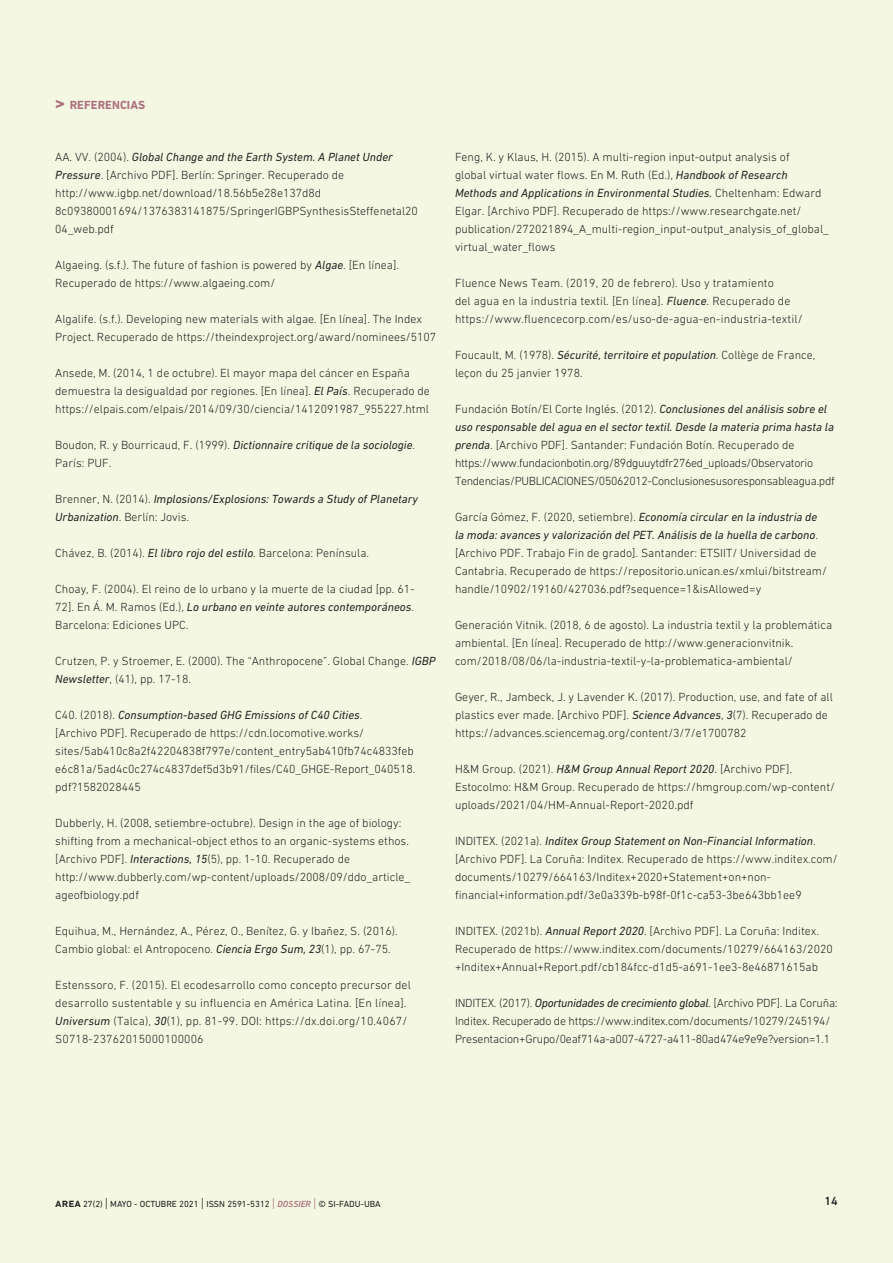
<style>
.page{position:relative;width:893px;height:1263px;background:#f4f8e2}
.page>*{position:absolute;margin:0;border:0;box-sizing:border-box;transform-origin:0 0}
._41__Referencias{font:300 12px/18px "DIN Next LT Pro";color:#231f20}
._41__Referencias-2{font:300 12px/18px "DIN Next LT Pro";letter-spacing:-.025em;color:#231f20}
._41__Referencias-3{font:300 12px/18px "DIN Next LT Pro";letter-spacing:-.02em;color:#231f20}
._41__Referencias-4{font:italic 12px/18px "DIN Next LT Pro";color:#231f20}
._40__Titulo_Referenc{font:700 12px "DIN Next LT Pro";color:#ad6f7f}
.t1{font:500 12px "DIN Next LT Pro";color:#231f20}
.t2{font:9px "DIN Next LT Pro";color:#231f20}
.s1{font-size:18px}
.s2{font-weight:400;font-style:italic}
.s3{font-weight:300;font-style:normal}
.s4{font-weight:500;font-size:12px}
.s5{font-weight:300;font-size:13.5px}
.s6{font-weight:300;font-size:13.5px;color:#ad6f7f}
.s7{font-weight:500;font-style:italic;color:#ad6f7f}
</style>
<div class="page">
<p class="_40__Titulo_Referenc" style="left:55px;top:98px;width:44px"><span class="s1">&gt;</span> REFERENCIAS</p>
<p class="_41__Referencias" style="left:55px;top:148px;width:364px">AA. VV. (2004). <span class="s2">Global Change and the Earth System. A Planet Under Pressure</span>. [Archivo PDF]. Berlín: Springer. Recuperado de http://www.igbp.net/download/18.56b5e28e137d8d 8c09380001694/1376383141875/SpringerIGBPSynthesisSteffenetal20<br>04_web.pdf</p>
<p class="_41__Referencias" style="left:55px;top:256px;width:345px">Algaeing. (s.f.). The future of fashion is powered by <span class="s2">Algae</span>. [En línea].<br>Recuperado de https://www.algaeing.com/</p>
<p class="_41__Referencias" style="left:55px;top:310px;width:383px">Algalife. (s.f.). Developing new materials with algae. [En línea]. The Index<br>Project. Recuperado de https://theindexproject.org/award/nominees/5107</p>
<p class="_41__Referencias" style="left:55px;top:364px;width:376px">Ansede, M. (2014, 1 de octubre). El mayor mapa del cáncer en España demuestra la desigualdad por regiones. [En línea]. <span class="s2">El País</span>. Recuperado de</p>
<p class="_41__Referencias" style="left:55px;top:400px;width:375px">https://elpais.com/elpais/2014/09/30/ciencia/1412091987_955227.html</p>
<p class="_41__Referencias" style="left:55px;top:436px;width:361px">Boudon, R. y Bourricaud, F. (1999). <span class="s2">Dictionnaire critique de la sociologie</span>.<br>París: PUF.</p>
<p class="_41__Referencias-4" style="left:55px;top:490px;width:364px"><span class="s3">Brenner, N. (2014).</span> Implosions/Explosions: Towards a Study of Planetary<br>Urbanization<span class="s3">. Berlín: Jovis.</span></p>
<p class="_41__Referencias" style="left:55px;top:544px;width:315px">Chávez, B. (2014). <span class="s2">El libro rojo del estilo</span>. Barcelona: Península.</p>
<p class="_41__Referencias" style="left:55px;top:580px;width:361px;text-align:justify">Choay, F. (2004). El reino de lo urbano y la muerte de la ciudad [pp. 61- 72]. En Á. M. Ramos (Ed.), <span class="s2">Lo urbano en veinte autores contemporáneos</span>.<br>Barcelona: Ediciones UPC.</p>
<p class="_41__Referencias" style="left:55px;top:652px;width:382px">Crutzen, P. y Stroemer, E. (2000). The “Anthropocene”. Global Change. <span class="s2">IGBP<br>Newsletter</span>, (41), pp. 17-18.</p>
<p class="_41__Referencias" style="left:55px;top:706px;width:362px">C40. (2018). <span class="s2">Consumption-based GHG Emissions of C40 Cities</span>.<br>[Archivo PDF]. Recuperado de https://cdn.locomotive.works/ sites/5ab410c8a2f42204838f797e/content_entry5ab410fb74c4833feb e6c81a/5ad4c0c274c4837def5d3b91/files/C40_GHGE-Report_040518. pdf?1582028445</p>
<p class="_41__Referencias" style="left:55px;top:814px;width:355px">Dubberly, H. (2008, setiembre-octubre). Design in the age of biology: shifting from a mechanical-object ethos to an organic-systems ethos. [Archivo PDF]. <span class="s2">Interactions, 15</span>(5), pp. 1-10. Recuperado de</p>
<p class="_41__Referencias" style="left:55px;top:868px;width:356px">http://www.dubberly.com/wp-content/uploads/2008/09/ddo_article_ ageofbiology.pdf</p>
<p class="_41__Referencias" style="left:55px;top:922px;width:344px">Equihua, M., Hernández, A., Pérez, O., Benítez, G. y Ibañez, S. (2016).<br>Cambio global: el Antropoceno. <span class="s2">Ciencia Ergo Sum, 23</span>(1), pp. 67-75.</p>
<p class="_41__Referencias" style="left:55px;top:976px;width:357px">Estenssoro, F. (2015). El ecodesarrollo como concepto precursor del desarrollo sustentable y su influencia en América Latina. [En línea].<br><span class="s2">Universum</span> (Talca), <span class="s2">30</span>(1), pp. 81-99. DOI: https://dx.doi.org/10.4067/ S0718-23762015000100006</p>
<p class="_41__Referencias" style="left:455px;top:148px;width:375px">Feng, K. y Klaus, H. (2015). A multi-region input-output analysis of<br>global virtual water flows. En M. Ruth (Ed.), <span class="s2">Handbook of Research Methods and Applications in Environmental Studies.</span> Cheltenham: Edward Elgar. [Archivo PDF]. Recuperado de https://www.researchgate.net/ publication/272021894_A_multi-region_input-output_analysis_of_global_ virtual_water_flows</p>
<p class="_41__Referencias" style="left:455px;top:274px;width:349px">Fluence News Team. (2019, 20 de febrero). Uso y tratamiento<br>del agua en la industria textil. [En línea]. <span class="s2">Fluence</span>. Recuperado de https://www.fluencecorp.com/es/uso-de-agua-en-industria-textil/</p>
<p class="_41__Referencias" style="left:455px;top:346px;width:362px">Foucault, M. (1978). <span class="s2">Sécurité, territoire et population</span>. Collège de France, leçon du 25 janvier 1978.</p>
<p class="_41__Referencias-2" style="left:455px;top:400px;width:381px">Fundación Botín/El Corte Inglés. (2012). <span class="s2">Conclusiones del análisis sobre el uso responsable del agua en el sector textil. Desde la materia prima hasta la prenda</span>. [Archivo PDF]. Santander: Fundación Botín. Recuperado de https://www.fundacionbotin.org/89dguuytdfr276ed_uploads/Observatorio Tendencias/PUBLICACIONES/05062012-Conclusionesusoresponsableagua.pdf</p>
<p class="_41__Referencias" style="left:455px;top:508px;width:374px">García Gómez, F. (2020, setiembre). <span class="s2">Economía circular en la industria de la moda: avances y valorización del PET. Análisis de la huella de carbono</span>. [Archivo PDF. Trabajo Fin de grado]. Santander: ETSIIT/ Universidad de Cantabria. Recuperado de https://repositorio.unican.es/xmlui/bitstream/ handle/10902/19160/427036.pdf?sequence=1&amp;isAllowed=y</p>
<p class="_41__Referencias" style="left:455px;top:616px;width:379px">Generación Vitnik. (2018, 6 de agosto). La industria textil y la problemática ambiental. [En línea]. Recuperado de http://www.generacionvitnik. com/2018/08/06/la-industria-textil-y-la-problematica-ambiental/</p>
<p class="_41__Referencias" style="left:455px;top:688px;width:379px">Geyer, R., Jambeck, J. y Lavender K. (2017). Production, use, and fate of all plastics ever made. [Archivo PDF]. <span class="s2">Science Advances</span>, <span class="s2">3</span>(7). Recuperado de https://advances.sciencemag.org/content/3/7/e1700782</p>
<p class="_41__Referencias" style="left:455px;top:760px;width:381px">H&amp;M Group. (2021). <span class="s2">H&amp;M Group Annual Report 2020</span>. [Archivo PDF].<br>Estocolmo: H&amp;M Group. Recuperado de https://hmgroup.com/wp-content/ uploads/2021/04/HM-Annual-Report-2020.pdf</p>
<p class="_41__Referencias" style="left:455px;top:832px;width:384px">INDITEX. (2021a). <span class="s2">Inditex Group Statement on Non-Financial Information</span>. [Archivo PDF]. La Coruña: Inditex. Recuperado de https://www.inditex.com/ documents/10279/664163/Inditex+2020+Statement+on+non&shy;financial+information.pdf/3e0a339b-b98f-0f1c-ca53-3be643bb1ee9</p>
<p class="_41__Referencias" style="left:455px;top:922px;width:379px">INDITEX. (2021b). <span class="s2">Annual Report 2020</span>. [Archivo PDF]. La Coruña: Inditex.<br>Recuperado de https://www.inditex.com/documents/10279/664163/2020 +Inditex+Annual+Report.pdf/cb184fcc-d1d5-a691-1ee3-8e46871615ab</p>
<p class="_41__Referencias-3" style="left:455px;top:994px;width:384px">INDITEX. (2017). <span class="s2">Oportunidades de crecimiento global</span>. [Archivo PDF]. La Coruña:<br>Inditex. Recuperado de https://www.inditex.com/documents/10279/245194/<br>Presentacion+Grupo/0eaf714a-a007-4727-a411-80ad474e9e9e?version=1.1</p>
<p class="t2" style="left:55px;top:1198px;width:327px"><span class="s4">area</span> 27(2) <span class="s5">|</span> MAYO - OCTUBRE 2021 <span class="s5">|</span> ISSN 2591-5312 <span class="s6">|</span> <span class="s7">DOSSIER</span> <span class="s6">|</span> © SI-FADU-UBA</p>
<p class="t1" style="left:824px;top:1194px;width:15px">14</p>
</div>
